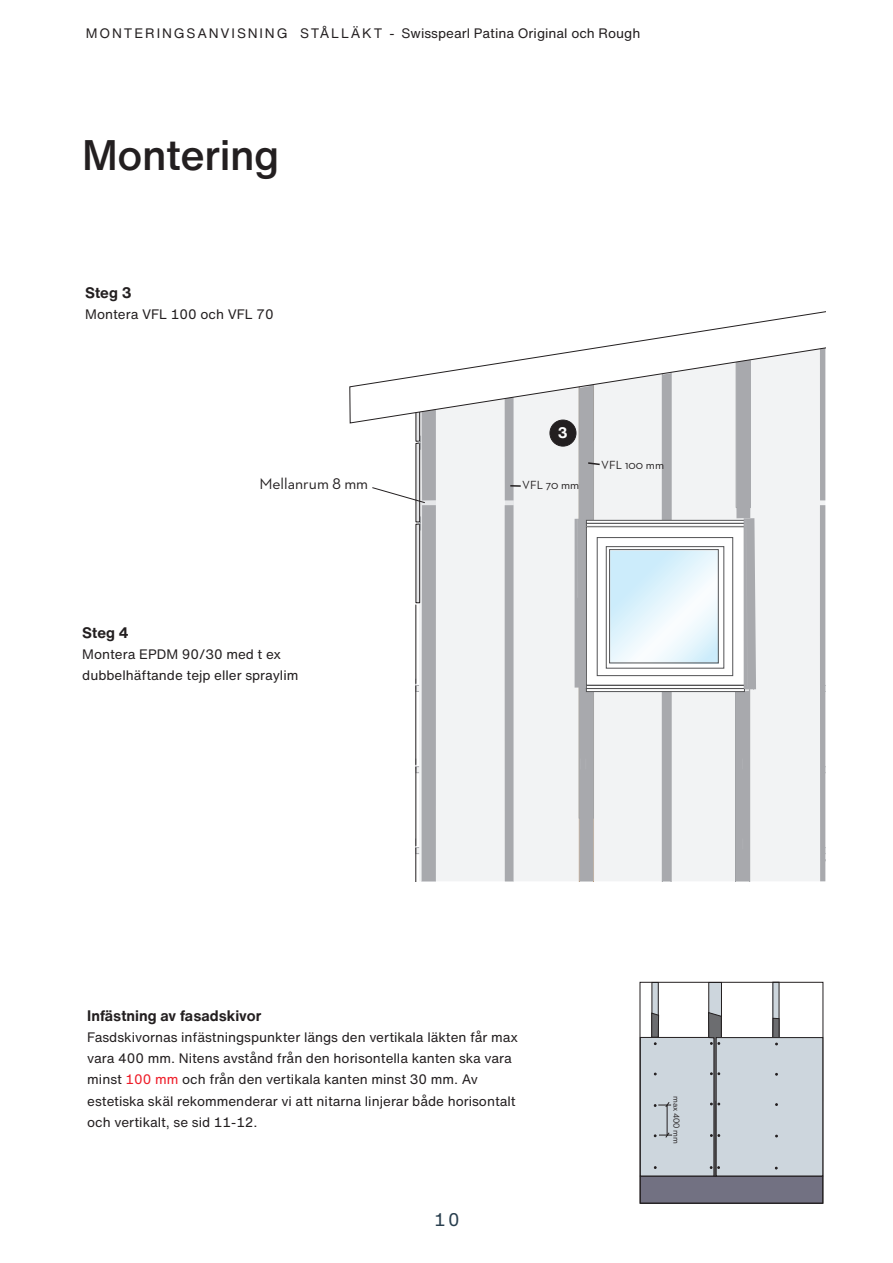
<style>
.page{position:relative;width:893px;height:1263px;background:#fff}
.page>*{position:absolute;margin:0;border:0;box-sizing:border-box;transform-origin:0 0}
.t1{font:500 42px "Helvetica Now Text";letter-spacing:-.01em;color:#231f20}
.t2{font:18px "Helvetica Now Text";color:#283e4e}
.t3{font:15.75px "Neutraface 2 Text";color:#231f20}
.t4{font:700 15px "Helvetica Now Text";color:#231f20}
.t5{font:700 15px "Helvetica Now Text";color:#fff}
.t6{font:13.5px/21.3px "Helvetica Now Text";color:#231f20}
.t7{font:12px "Neutraface 2 Text";color:#231f20}
.t8{font:9px "Neutraface 2 Text";color:#231f20}
.s1{color:#ee1c28}
</style>
<div class="page">
<svg style="left:349px;top:311px;width:476px;height:113px"></svg>
<div style="left:652px;top:982px;width:6px;height:133px;background:#cdd6dd"></div>
<div style="left:773px;top:982px;width:6px;height:134px;background:#cdd6dd"></div>
<div style="left:709px;top:982px;width:12px;height:199px;background:#cdd6dd"></div>
<div style="left:708px;top:982px;width:14px;height:199px;border:1px solid #231f20"></div>
<div style="left:640px;top:1176px;width:183px;height:27px;background:#727182"></div>
<div style="left:640px;top:1176px;width:183px;height:27px;border:1px solid #231f20"></div>
<div style="left:640px;top:1037px;width:74px;height:139px;background:#cdd6dd"></div>
<div style="left:640px;top:1037px;width:74px;height:139px;border:1px solid #231f20"></div>
<div style="left:640px;top:982px;width:183px;height:221px;border:1px solid #231f20"></div>
<div style="left:773px;top:1018px;width:6px;height:21px;background:#6c6d70"></div>
<div style="left:773px;top:1018px;width:6px;height:21px;border:1px solid #231f20"></div>
<svg style="left:651px;top:1013px;width:8px;height:32px"></svg>
<div style="left:716px;top:1037px;width:107px;height:139px;background:#cdd6dd"></div>
<div style="left:716px;top:1037px;width:107px;height:139px;border:1px solid #231f20"></div>
<svg style="left:708px;top:1012px;width:14px;height:165px"></svg>
<hr style="left:667px;top:1105px;width:1px;height:30px;background:#231f20">
<svg style="left:654px;top:1102px;width:17px;height:5px"></svg>
<svg style="left:654px;top:1132px;width:18px;height:6px"></svg>
<svg style="left:372px;top:345px;width:453px;height:536px"></svg>
<p class="t6" style="left:86px;top:23px;width:556px">MONTERINGSANVISNING STÅLLÄKT - Swisspearl Patina Original och Rough</p>
<h1 class="t1" style="left:82px;top:127px;width:199px">Montering</h1>
<p class="t4" style="left:85px;top:282px;width:48px">Steg 3</p>
<p class="t6" style="left:85px;top:304px;width:190px">Montera VFL 100 och VFL 70</p>
<p class="t5" style="left:558px;top:423px;width:11px">3</p>
<p class="t3" style="left:259px;top:474px;width:110px">Mellanrum 8 mm</p>
<p class="t7" style="left:522px;top:478px;width:59px">VFL 70 mm</p>
<p class="t7" style="left:601px;top:457px;width:64px">VFL 100 mm</p>
<p class="t4" style="left:82px;top:622px;width:48px">Steg 4</p>
<p class="t6" style="left:82px;top:644px;width:218px">Montera EPDM 90/30 med t ex dubbelhäftande tejp eller spraylim</p>
<p class="t4" style="left:87px;top:1005px;width:176px">Infästning av fasadskivor</p>
<p class="t6" style="left:87px;top:1026px;width:432px">Fasdskivornas infästningspunkter längs den vertikala läkten får max vara 400 mm. Nitens avstånd från den horisontella kanten ska vara minst <span class="s1">100 mm</span> och från den vertikala kanten minst 30 mm. Av estetiska skäl rekommenderar vi att nitarna linjerar både horisontalt och vertikalt, se sid 11-12.</p>
<h2 class="t2" style="left:434px;top:1207px;width:27px">10</h2>
<p class="t8" style="left:682px;top:1096px;width:50px;rotate:90deg">max 400 mm</p>
</div>
